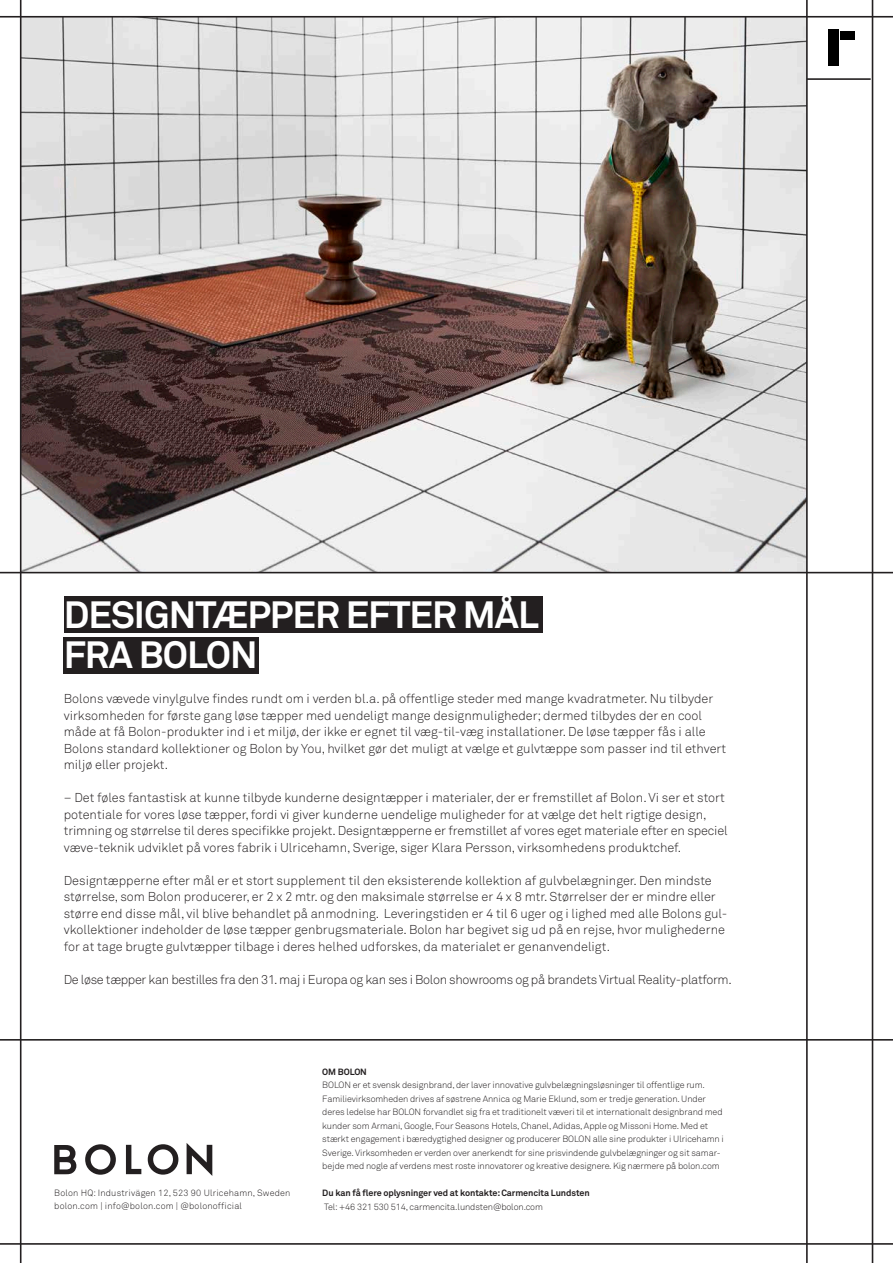
<style>
.page{position:relative;width:893px;height:1263px;background:#fff}
.page>*{position:absolute;margin:0;border:0;box-sizing:border-box;transform-origin:0 0}
.t1{font:700 37.5px/39.9px "Akkurat";letter-spacing:-.025em;color:#fff}
.t2{font:300 12.75px/16.5px "Akkurat";color:#231f20}
.t3{font:300 12.75px "Akkurat";letter-spacing:-.025em;color:#231f20}
.t4{font:300 9px/13.5px "Akkurat";letter-spacing:-.01em;color:#231f20}
.t5{font:700 9px/13.5px "Akkurat";letter-spacing:-.01em;color:#231f20}
.t6{font:300 9px "Akkurat";letter-spacing:.02em;color:#231f20}
.s1{font-weight:300}
</style>
<div class="page">
<svg style="left:148px;top:1144px;width:30px;height:30px"></svg>
<svg style="left:85px;top:1144px;width:31px;height:31px"></svg>
<svg style="left:126px;top:1145px;width:15px;height:29px"></svg>
<svg style="left:187px;top:1143px;width:25px;height:33px"></svg>
<svg style="left:54px;top:1145px;width:22px;height:29px"></svg>
<img style="left:22px;top:18px;width:784px;height:554px">
<hr style="left:872px;top:0;width:1px;height:1263px;background:#231f20">
<hr style="left:20px;top:0;width:2px;height:1263px;background:#231f20">
<hr style="left:0;top:1243px;width:893px;height:2px;background:#231f20">
<div style="left:828px;top:30px;width:10px;height:36px;background:#000"></div>
<div style="left:840px;top:32px;width:14px;height:8px;background:#000"></div>
<hr style="left:806px;top:0;width:2px;height:1263px;background:#231f20">
<hr style="left:807px;top:78px;width:64px;height:2px;background:#231f20">
<hr style="left:0;top:572px;width:893px;height:1px;background:#231f20">
<hr style="left:0;top:16px;width:893px;height:2px;background:#231f20">
<hr style="left:0;top:1039px;width:893px;height:2px;background:#231f20">
<div style="left:64px;top:597px;width:479px;height:36px;background:#231f20"></div>
<div style="left:64px;top:637px;width:195px;height:36px;background:#231f20"></div>
<p class="t1" style="left:64px;top:594px;width:476px">DESIGNTÆPPER EFTER MÅL<br>FRA BOLON</p>
<p class="t2" style="left:64px;top:690px;width:664px">Bolons vævede vinylgulve findes rundt om i verden bl.a. på offentlige steder med mange kvadratmeter. Nu tilbyder virksomheden for første gang løse tæpper med uendeligt mange designmuligheder; dermed tilbydes der en cool måde at få Bolon-produkter ind i et miljø, der ikke er egnet til væg-til-væg installationer. De løse tæpper fås i alle Bolons standard kollektioner og Bolon by You, hvilket gør det muligt at vælge et gulvtæppe som passer ind til ethvert miljø eller projekt.</p>
<p class="t2" style="left:64px;top:789px;width:665px">– Det føles fantastisk at kunne tilbyde kunderne designtæpper i materialer, der er fremstillet af Bolon. Vi ser et stort potentiale for vores løse tæpper, fordi vi giver kunderne uendelige muligheder for at vælge det helt rigtige design, trimning og størrelse til deres specifikke projekt. Designtæpperne er fremstillet af vores eget materiale efter en speciel væve-teknik udviklet på vores fabrik i Ulricehamn, Sverige, siger Klara Persson, virksomhedens produktchef.</p>
<p class="t2" style="left:64px;top:872px;width:665px">Designtæpperne efter mål er et stort supplement til den eksisterende kollektion af gulvbelægninger. Den mindste størrelse, som Bolon producerer, er 2 x 2 mtr. og den maksimale størrelse er 4 x 8 mtr. Størrelser der er mindre eller større end disse mål, vil blive behandlet på anmodning. Leveringstiden er 4 til 6 uger og i lighed med alle Bolons gul&shy;vkollektioner indeholder de løse tæpper genbrugsmateriale. Bolon har begivet sig ud på en rejse, hvor mulighederne for at tage brugte gulvtæpper tilbage i deres helhed udforskes, da materialet er genanvendeligt.</p>
<p class="t3" style="left:64px;top:971px;width:669px">De løse tæpper kan bestilles fra den 31. maj i Europa og kan ses i Bolon showrooms og på brandets Virtual Reality-platform.</p>
<p class="t6" style="left:54px;top:1187px;width:238px">Bolon HQ: Industrivägen 12, 523 90 Ulricehamn, Sweden</p>
<p class="t6" style="left:54px;top:1200px;width:189px">bolon.com | info@bolon.com | @bolonofficial</p>
<p class="t5" style="left:322px;top:1065px;width:46px">OM BOLON</p>
<p class="t4" style="left:322px;top:1078px;width:403px">BOLON er et svensk designbrand, der laver innovative gulvbelægningsløsninger til offentlige rum.<br>Familievirksomheden drives af søstrene Annica og Marie Eklund, som er tredje generation. Under deres ledelse har BOLON forvandlet sig fra et traditionelt væveri til et internationalt designbrand med kunder som Armani, Google, Four Seasons Hotels, Chanel, Adidas, Apple og Missoni Home. Med et stærkt engagement i bæredygtighed designer og producerer BOLON alle sine produkter i Ulricehamn i Sverige. Virksomheden er verden over anerkendt for sine prisvindende gulvbelægninger og sit samar&shy;bejde med nogle af verdens mest roste innovatorer og kreative designere. Kig nærmere på bolon.com</p>
<p class="t5" style="left:322px;top:1186px;width:269px">Du kan få flere oplysninger ved at kontakte: Carmencita Lundsten<br><span class="s1">Tel: +46 321 530 514, carmencita.lundsten@bolon.com</span></p>
</div>
